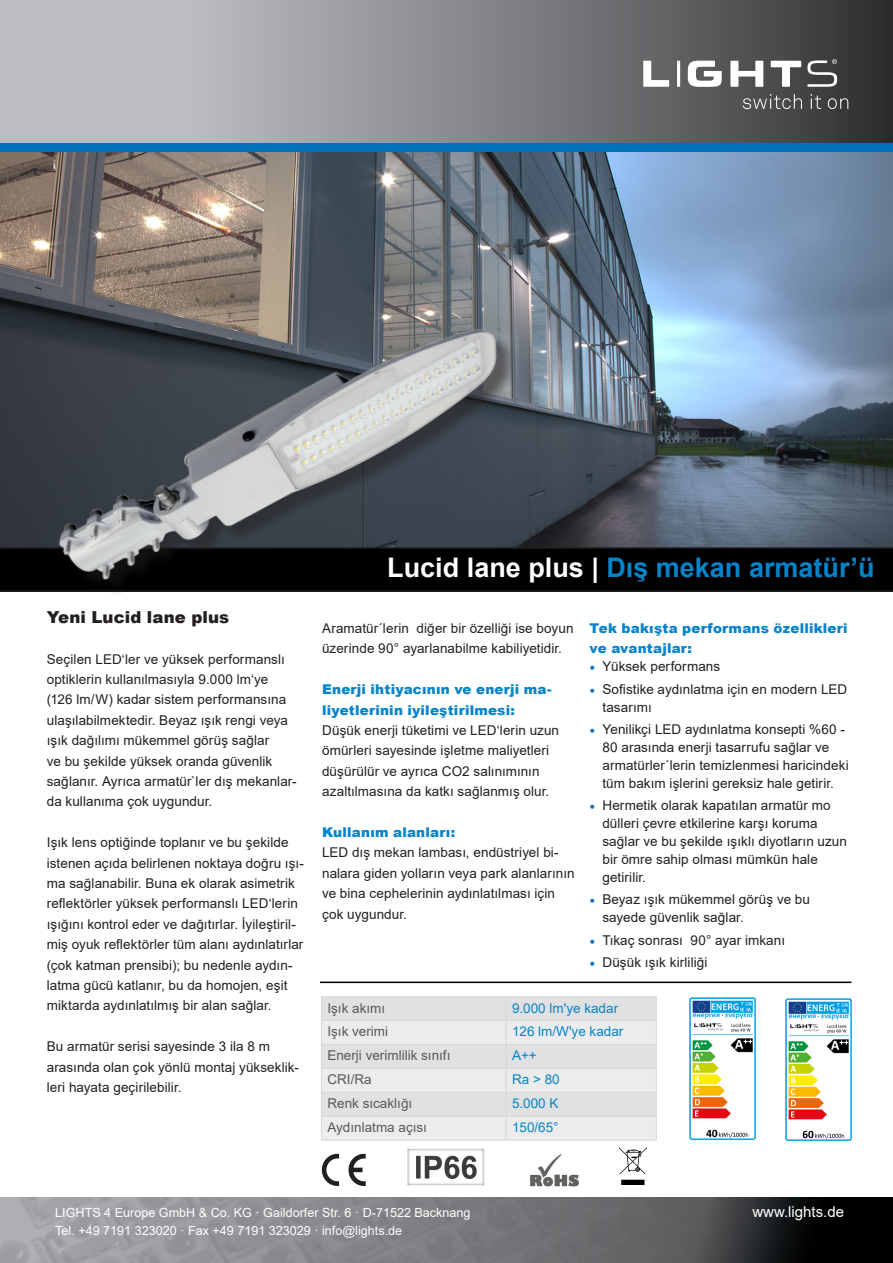
<style>
.page{position:relative;width:893px;height:1263px;background:#fff}
.page>*{position:absolute;margin:0;border:0;box-sizing:border-box;transform-origin:0 0}
.Tabelle_Lichtstrom_r{font:700 27px "Arial";color:#0784c9}
.Subline_schwarz{font:900 16.5px "Arial";letter-spacing:.005em;color:#231f20}
.t1{font:15px "Arial";color:#fff}
.t2{font:13.5px/20.4px "Arial";letter-spacing:.005em;color:#231f20}
.Tabelle_Lichtstrom_l{font:13.5px "Arial";color:#595959}
.t3{font:900 13.5px/20.4px "Arial";letter-spacing:.015em;color:#0784c9}
.Tabelle_Lichtstrom_r-2{font:13.5px "Arial";color:#0784c9}
.t4{font:12.6px "Arial";color:#fff}
.s1{color:#fff}
.s2{font-weight:900;color:#0784c9}
.s3{font-family:"Minion Pro";font-size:15px;color:#0072bc}
</style>
<div class="page">
<img style="left:0;top:151px;width:893px;height:396px">
<img style="left:785px;top:998px;width:67px;height:144px">
<img style="left:689px;top:997px;width:67px;height:144px">
<svg style="left:0;top:547px;width:893px;height:45px;background:#020202"></svg>
<hr style="left:321px;top:996px;width:185px;height:1px;background:#d9d9d9">
<hr style="left:506px;top:996px;width:151px;height:1px;background:#d9d9d9">
<svg style="left:321px;top:997px;width:336px;height:142px;background:#e5e5e5"></svg>
<hr style="left:321px;top:1139px;width:185px;height:2px;background:#d9d9d9">
<hr style="left:506px;top:1139px;width:151px;height:2px;background:#d9d9d9">
<img style="left:321px;top:1153px;width:45px;height:33px">
<img style="left:407px;top:1148px;width:78px;height:38px">
<img style="left:530px;top:1154px;width:49px;height:33px">
<img style="left:620px;top:1148px;width:26px;height:37px">
<hr style="left:320px;top:981px;width:531px;height:2px;background:#000001">
<div style="left:62px;top:333px;width:454px;height:265px;background:#231f20;opacity:.5"></div>
<img style="left:37px;top:320px;width:483px;height:269px">
<svg style="left:0;top:0;width:893px;height:143px;background:#88898c"></svg>
<svg style="left:677px;top:61px;width:3px;height:26px"></svg>
<svg style="left:688px;top:61px;width:34px;height:26px"></svg>
<svg style="left:643px;top:61px;width:26px;height:26px"></svg>
<svg style="left:743px;top:94px;width:59px;height:15px"></svg>
<svg style="left:811px;top:94px;width:10px;height:15px"></svg>
<svg style="left:828px;top:98px;width:20px;height:11px"></svg>
<svg style="left:807px;top:59px;width:30px;height:28px"></svg>
<svg style="left:771px;top:61px;width:30px;height:26px"></svg>
<svg style="left:730px;top:61px;width:33px;height:26px"></svg>
<div style="left:0;top:1197px;width:893px;height:66px;background:#000001"></div>
<img style="left:0;top:1197px;width:787px;height:66px">
<div style="left:0;top:143px;width:893px;height:8px;background:#0072bc"></div>
<p class="Subline_schwarz" style="left:47px;top:605px;width:184px">Yeni Lucid lane plus</p>
<p class="t2" style="left:47px;top:648px;width:251px">Seçilen LED‘ler ve yüksek performanslı optiklerin kullanılmasıyla 9.000 lm‘ye (126 lm/W) kadar sistem performansına ulaşılabilmektedir. Beyaz ışık rengi veya ışık dağılımı mükemmel görüş sağlar<br>ve bu şekilde yüksek oranda güvenlik sağlanır. Ayrıca armatür`ler dış mekanlar&shy;da kullanıma çok uygundur.</p>
<p class="t2" style="left:47px;top:832px;width:259px">Işık lens optiğinde toplanır ve bu şekilde istenen açıda belirlenen noktaya doğru ışı&shy;ma sağlanabilir. Buna ek olarak asimetrik reflektörler yüksek performanslı LED‘lerin ışığını kontrol eder ve dağıtırlar. İyileştiril&shy;miş oyuk reflektörler tüm alanı aydınlatırlar (çok katman prensibi); bu nedenle aydın&shy;latma gücü katlanır, bu da homojen, eşit miktarda aydınlatılmış bir alan sağlar.</p>
<p class="t2" style="left:47px;top:1036px;width:254px">Bu armatür serisi sayesinde 3 ila 8 m arasında olan çok yönlü montaj yükseklik&shy;leri hayata geçirilebilir.</p>
<p class="Tabelle_Lichtstrom_r" style="left:387px;top:548px;width:489px"><span class="s1">Lucid lane plus |</span> Dış mekan armatür’ü</p>
<p class="t2" style="left:322px;top:618px;width:253px">Aramatür´lerin diğer bir özelliği ise boyun üzerinde 90° ayarlanabilme kabiliyetidir.</p>
<p class="t2" style="left:322px;top:679px;width:238px"><span class="s2">Enerji ihtiyacının ve enerji ma&shy;liyetlerinin iyileştirilmesi:<br></span>Düşük enerji tüketimi ve LED‘lerin uzun ömürleri sayesinde işletme maliyetleri düşürülür ve ayrıca CO2 salınımının azaltılmasına da katkı sağlanmış olur.</p>
<p class="t3" style="left:322px;top:821px;width:135px">Kullanım alanları:</p>
<p class="t2" style="left:322px;top:842px;width:254px">LED dış mekan lambası, endüstriyel bi&shy;nalara giden yolların veya park alanlarının ve bina cephelerinin aydınlatılması için çok uygundur.</p>
<p class="t3" style="left:590px;top:617px;width:260px">Tek bakışta performans özellikleri ve avantajlar:</p>
<p class="t2" style="left:590px;top:656px;width:132px"><span class="s3">•</span> Yüksek performans</p>
<p class="t2" style="left:602px;top:680px;width:246px;line-height:18px;text-indent:-13px"><span class="s3">•</span> Sofistike aydınlatma için en modern LED tasarımı</p>
<p class="t2" style="left:602px;top:720px;width:248px;line-height:18px;text-indent:-13px"><span class="s3">•</span> Yenilikçi LED aydınlatma konsepti %60 - 80 arasında enerji tasarrufu sağlar ve armatürler´lerin temizlenmesi haricindeki tüm bakım işlerini gereksiz hale getirir.</p>
<p class="t2" style="left:602px;top:796px;width:246px;line-height:18px;text-indent:-13px"><span class="s3">•</span> Hermetik olarak kapatılan armatür mo dülleri çevre etkilerine karşı koruma sağlar ve bu şekilde ışıklı diyotların uzun bir ömre sahip olması mümkün hale getirilir.</p>
<p class="t2" style="left:602px;top:890px;width:209px;line-height:18px;text-indent:-13px"><span class="s3">•</span> Beyaz ışık mükemmel görüş ve bu sayede güvenlik sağlar.</p>
<p class="t2" style="left:590px;top:929px;width:197px"><span class="s3">•</span> Tıkaç sonrası 90° ayar imkanı</p>
<p class="t2" style="left:590px;top:952px;width:119px"><span class="s3">•</span> Düşük ışık kirliliği</p>
<p class="Tabelle_Lichtstrom_l" style="left:327px;top:998px;width:59px">Işık akımı</p>
<p class="Tabelle_Lichtstrom_r-2" style="left:512px;top:998px;width:108px">9.000 lm'ye kadar</p>
<p class="Tabelle_Lichtstrom_l" style="left:327px;top:1022px;width:62px">Işık verimi</p>
<p class="Tabelle_Lichtstrom_r-2" style="left:512px;top:1022px;width:113px">126 lm/W'ye kadar</p>
<p class="Tabelle_Lichtstrom_l" style="left:327px;top:1046px;width:125px">Enerji verimlilik sınıfı</p>
<p class="Tabelle_Lichtstrom_r-2" style="left:512px;top:1046px;width:26px">A++</p>
<p class="Tabelle_Lichtstrom_l" style="left:327px;top:1070px;width:46px">CRI/Ra</p>
<p class="Tabelle_Lichtstrom_r-2" style="left:512px;top:1070px;width:49px">Ra &gt; 80</p>
<p class="Tabelle_Lichtstrom_l" style="left:327px;top:1094px;width:86px">Renk sıcaklığı</p>
<p class="Tabelle_Lichtstrom_r-2" style="left:512px;top:1094px;width:48px">5.000 K</p>
<p class="Tabelle_Lichtstrom_l" style="left:327px;top:1118px;width:101px">Aydınlatma açısı</p>
<p class="Tabelle_Lichtstrom_r-2" style="left:512px;top:1118px;width:48px">150/65°</p>
<p class="t4" style="left:55px;top:1203px;width:417px">LIGHTS 4 Europe GmbH &amp; Co. KG · Gaildorfer Str. 6 · D-71522 Backnang</p>
<p class="t1" style="left:752px;top:1201px;width:93px">www.lights.de</p>
<p class="t4" style="left:55px;top:1221px;width:348px">Tel. +49 7191 323020 · Fax +49 7191 323029 · info@lights.de</p>
</div>
